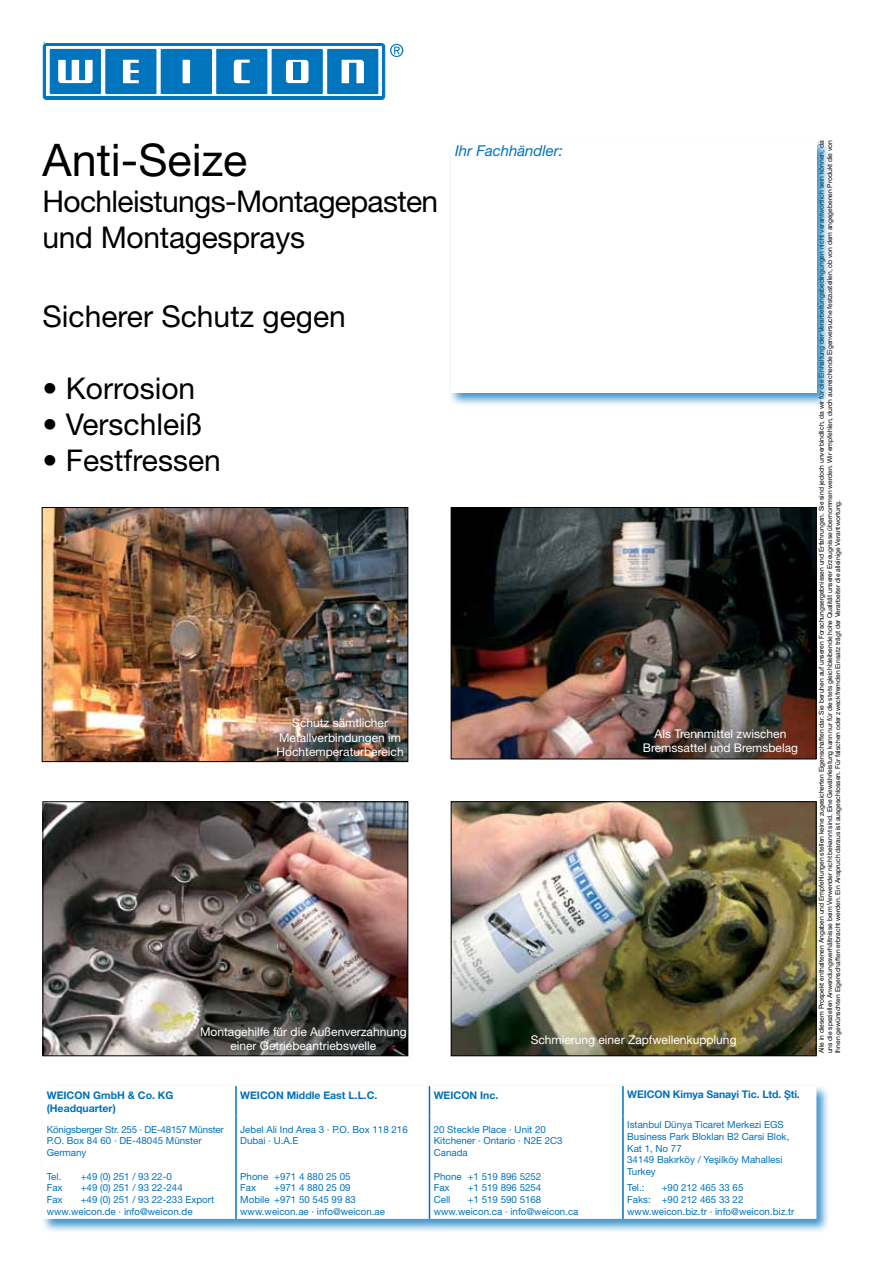
<style>
.page{position:relative;width:893px;height:1263px;background:#fff}
.page>*{position:absolute;margin:0;border:0;box-sizing:border-box;transform-origin:0 0}
.t1{font:45px "Helvetica Neue";color:#000}
.t2{font:30px/36px "Helvetica Neue";letter-spacing:-.01em;color:#000}
.t3{font:italic 15px "Helvetica Neue";color:#0072bc}
.t4{font:12px/14.4px "Helvetica Neue";color:#fff;text-align:center}
.t5{font:700 10.5px/13.5px "Helvetica Neue";color:#0072bc}
.t6{font:700 10.5px "Helvetica Neue LT Com";letter-spacing:-.01em;color:#0072bc}
.t7{font:9.75px/11.7px "Helvetica Neue";color:#0072bc}
.t8{font:9.75px/11.7px "Helvetica Neue";letter-spacing:-.02em;color:#0072bc}
.t9{font:6.75px/8.1px "Helvetica Neue";color:#000;text-align:justify}
.s1{font-family:"Helvetica Neue LT Com"}
</style>
<div class="page">
<svg style="left:43px;top:43px;width:360px;height:57px"></svg>
<div style="left:294px;top:63px;width:7px;height:17px;background:#0074bc"></div>
<img style="left:45px;top:803px;width:361px;height:251px">
<div style="left:43px;top:801px;width:365px;height:255px;border:1px solid #000"></div>
<img style="left:453px;top:803px;width:361px;height:251px">
<div style="left:451px;top:801px;width:365px;height:255px;border:1px solid #000"></div>
<img style="left:44px;top:509px;width:362px;height:251px">
<div style="left:42px;top:507px;width:366px;height:255px;border:1px solid #000"></div>
<img style="left:453px;top:509px;width:361px;height:248px">
<div style="left:451px;top:507px;width:365px;height:252px;border:1px solid #000"></div>
<div style="left:40px;top:1084px;width:790px;height:149px;background:#0074bc;opacity:.75"></div>
<svg style="left:43px;top:1086px;width:773px;height:133px"></svg>
<hr style="left:235px;top:1086px;width:2px;height:30px;background:#0072bc">
<hr style="left:429px;top:1086px;width:1px;height:30px;background:#0072bc">
<hr style="left:235px;top:1116px;width:2px;height:103px;background:#0072bc">
<hr style="left:429px;top:1116px;width:1px;height:103px;background:#0072bc">
<hr style="left:622px;top:1086px;width:2px;height:30px;background:#0072bc">
<hr style="left:622px;top:1116px;width:2px;height:103px;background:#0072bc">
<div style="left:448px;top:138px;width:383px;height:268px;background:#0072bc;opacity:.75"></div>
<div style="left:451px;top:140px;width:365px;height:252px;background:#fff"></div>
<h1 class="t1" style="left:43px;top:133px;width:206px">Anti-Seize</h1>
<h2 class="t2" style="left:43px;top:183px;width:397px">Hochleistungs-Montagepasten und Montagesprays</h2>
<h3 class="t3" style="left:455px;top:142px;width:110px">Ihr Fachhändler:</h3>
<h2 class="t2" style="left:43px;top:298px;width:305px">Sicherer Schutz gegen</h2>
<h2 class="t2" style="left:43px;top:370px;width:154px">• Korrosion</h2>
<h2 class="t2" style="left:43px;top:406px;width:162px">• Verschleiß</h2>
<h2 class="t2" style="left:43px;top:442px;width:180px">• Festfressen</h2>
<h3 class="t4" style="left:277px;top:715px;width:129px">Schutz sämtlicher<br>Metallverbindungen im<br>Hochtemperaturbereich</h3>
<h3 class="t4" style="left:643px;top:726px;width:157px">Als Trennmittel zwischen<br>Bremssattel und Bremsbelag</h3>
<h3 class="t4" style="left:200px;top:1024px;width:208px">Montagehilfe für die Außenverzahnung einer Getriebeantriebswelle</h3>
<h3 class="t4" style="left:531px;top:1032px;width:207px">Schmierung einer Zapfwellenkupplung</h3>
<h3 class="t5" style="left:47px;top:1088px;width:128px">WEICON GmbH &amp; Co. KG (Headquarter)</h3>
<h3 class="t5" style="left:240px;top:1088px;width:139px">WEICON Middle East L.L.C.</h3>
<h3 class="t5" style="left:434px;top:1088px;width:66px">WEICON Inc.</h3>
<h3 class="t6" style="left:627px;top:1087px;width:174px">WEICON Kimya Sanayi Tic. Ltd. Şti.</h3>
<h3 class="t8" style="left:47px;top:1123px;width:179px">Königsberger Str. 255 · DE-48157 Münster<br>P.O. Box 84 60 · DE-48045 Münster<br>Germany</h3>
<h3 class="t7" style="left:47px;top:1170px;width:16px">Tel.</h3>
<h3 class="t7" style="left:81px;top:1170px;width:93px">+49 (0) 251 / 93 22-0</h3>
<h3 class="t7" style="left:47px;top:1182px;width:17px">Fax</h3>
<h3 class="t7" style="left:81px;top:1182px;width:103px">+49 (0) 251 / 93 22-244</h3>
<h3 class="t7" style="left:47px;top:1193px;width:17px">Fax</h3>
<h3 class="t7" style="left:627px;top:1119px;width:164px">Istanbul Dünya Ticaret Merkezi EGS<br>Business Park Blokları B2 Carsi Blok,<br>Kat 1, No 77<br>34149 Bakırköy / Ye<span class="s1">ş</span>ilköy Mahallesi<br>Turkey</h3>
<h3 class="t7" style="left:627px;top:1182px;width:19px">Tel.:</h3>
<h3 class="t7" style="left:240px;top:1123px;width:169px">Jebel Ali Ind Area 3 · P.O. Box 118 216<br>Dubai · U.A.E</h3>
<h3 class="t7" style="left:240px;top:1170px;width:112px">Phone +971 4 880 25 05<br>Fax</h3>
<h3 class="t7" style="left:434px;top:1123px;width:130px">20 Steckle Place · Unit 20<br>Kitchener · Ontario · N2E 2C3<br>Canada</h3>
<h3 class="t7" style="left:434px;top:1170px;width:109px">Phone +1 519 896 5252<br>Fax</h3>
<h3 class="t7" style="left:627px;top:1182px;width:169px;text-indent:34px">+90 212 465 33 65<br>Faks: +90 212 465 33 22 www.weicon.biz.tr · info@weicon.biz.tr</h3>
<h3 class="t7" style="left:240px;top:1182px;width:146px;text-indent:34px">+971 4 880 25 09<br>Mobile +971 50 545 99 83 www.weicon.ae · info@weicon.ae</h3>
<h3 class="t7" style="left:468px;top:1182px;width:75px">+1 519 896 5254</h3>
<h3 class="t7" style="left:47px;top:1193px;width:169px;text-indent:34px">+49 (0) 251 / 93 22-233 Export www.weicon.de · info@weicon.de</h3>
<h3 class="t7" style="left:434px;top:1193px;width:18px">Cell</h3>
<h3 class="t7" style="left:434px;top:1193px;width:146px;text-align:center">+1 519 590 5168<br>www.weicon.ca · info@weicon.ca</h3>
<p class="t9" style="left:817px;top:1053px;width:914px;rotate:-90deg">Alle in diesem Prospekt enthaltenen Angaben und Empfehlungen stellen keine zugesicherten Eigenschaften dar. Sie beruhen auf unseren Forschungsergebnissen und Erfahrungen. Sie sind jedoch unverbindlich, da wir für die Einhaltung der Verarbeitungsbedingungen nicht verantwortlich sein können, da uns die speziellen Anwendungsverhältnisse beim Verwender nicht bekannt sind. Eine Gewährleistung kann nur für die stets gleichbleibende hohe Qualität unserer Erzeugnisse übernommen werden. Wir empfehlen, durch ausreichende Eigenversuche festzustellen, ob von dem angegebenen Produkt die von Ihnen gewünschten Eigenschaften erbracht werden. Ein Anspruch daraus ist ausgeschlossen. Für falschen oder zweckfremden Einsatz trägt der Verarbeiter die alleinige Verantwortung.</p>
</div>
